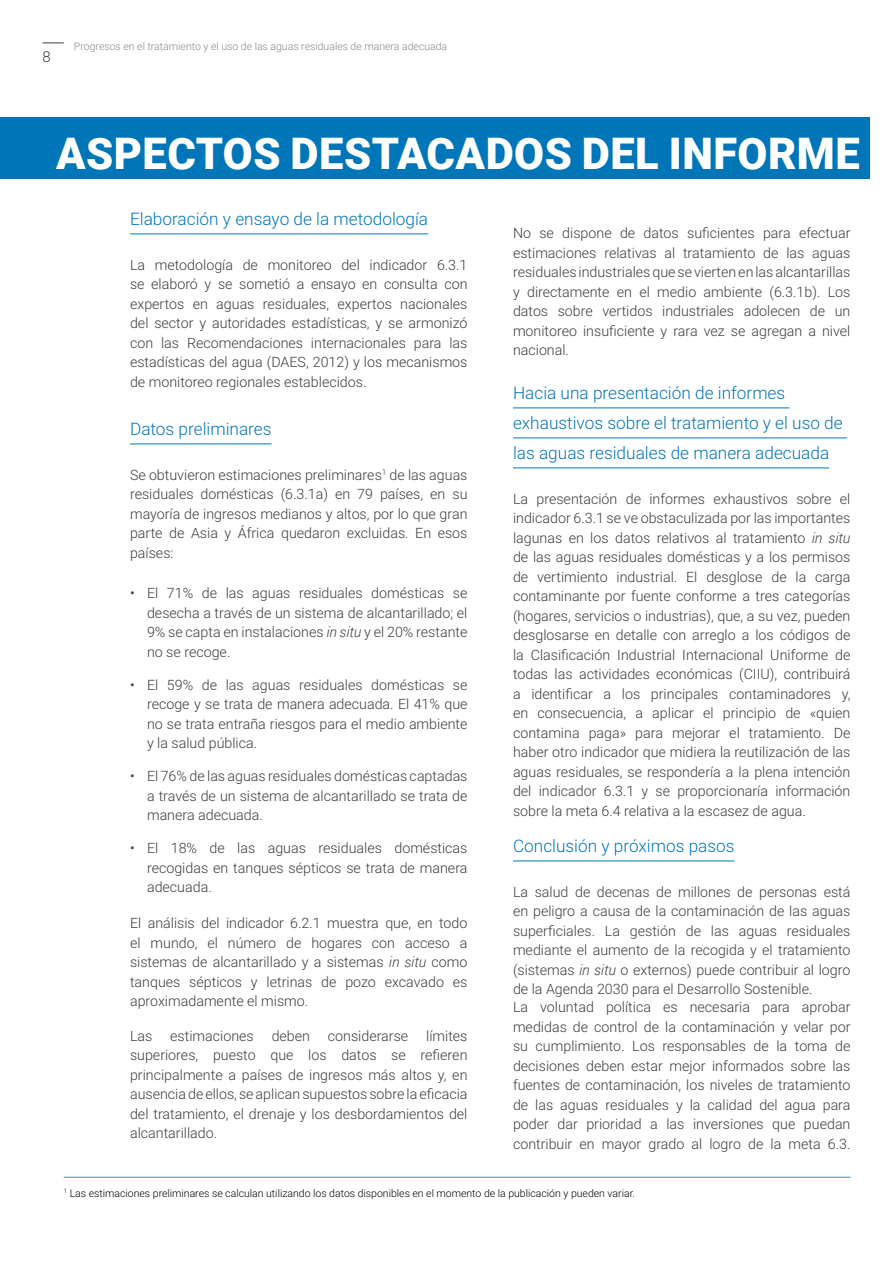
<style>
.page{position:relative;width:893px;height:1263px;background:#fff}
.page>*{position:absolute;margin:0;border:0;box-sizing:border-box;transform-origin:0 0}
.t1{font:900 43.5px "Roboto";letter-spacing:.01em;color:#fff}
.t2{font:300 17.25px/30px "Roboto";color:#0076b8}
.t3{font:300 15px "Roboto";color:#3c3c3b}
.t4{font:300 14.25px/19.5px "Roboto";color:#3c3c3b;text-align:justify}
.t5{font:300 10.5px "Roboto";color:#000}
.t6{font:300 10.5px "Roboto";color:#878787}
.s1{font-style:italic}
</style>
<div class="page">
<svg style="left:43px;top:43px;width:21px;height:1px"></svg>
<div style="left:0;top:117px;width:869px;height:61px;background:#0076b8"></div>
<div style="left:56px;top:117px;width:804px;height:62px;background:#0076b8"></div>
<hr style="left:130px;top:233px;width:298px;height:1px;background:#0076b8">
<hr style="left:130px;top:443px;width:142px;height:1px;background:#0076b8">
<hr style="left:513px;top:407px;width:276px;height:1px;background:#0076b8">
<hr style="left:513px;top:437px;width:334px;height:1px;background:#0076b8">
<hr style="left:513px;top:467px;width:316px;height:1px;background:#0076b8">
<hr style="left:513px;top:860px;width:222px;height:1px;background:#0076b8">
<hr style="left:64px;top:1177px;width:786px;height:1px;background:#00a7d7">
<p class="t3" style="left:43px;top:46px;width:10px">8</p>
<p class="t6" style="left:74px;top:39px;width:375px">Progresos en el tratamiento y el uso de las aguas residuales de manera adecuada</p>
<h1 class="t1" style="left:56px;top:123px;width:805px">ASPECTOS DESTACADOS DEL INFORME</h1>
<p class="t2" style="left:130px;top:203px;width:300px">Elaboración y ensayo de la metodología</p>
<p class="t4" style="left:130px;top:255px;width:339px">La metodología de monitoreo del indicador 6.3.1 se elaboró y se sometió a ensayo en consulta con expertos en aguas residuales, expertos nacionales del sector y autoridades estadísticas, y se armonizó con las Recomendaciones internacionales para las estadísticas del agua (DAES, 2012) y los mecanismos de monitoreo regionales establecidos.</p>
<p class="t2" style="left:130px;top:413px;width:143px">Datos preliminares</p>
<p class="t4" style="left:130px;top:465px;width:339px">Se obtuvieron estimaciones preliminares<sup>1</sup> de las aguas residuales domésticas (6.3.1a) en 79 países, en su mayoría de ingresos medianos y altos, por lo que gran parte de Asia y África quedaron excluidas. En esos países:</p>
<p class="t4" style="left:147px;top:583px;width:322px;text-indent:-17px">• El 71% de las aguas residuales domésticas se desecha a través de un sistema de alcantarillado; el 9% se capta en instalaciones <span class="s1">in situ</span> y el 20% restante no se recoge.</p>
<p class="t4" style="left:147px;top:674px;width:322px;text-indent:-17px">• El 59% de las aguas residuales domésticas se recoge y se trata de manera adecuada. El 41% que no se trata entraña riesgos para el medio ambiente y la salud pública.</p>
<p class="t4" style="left:147px;top:766px;width:322px;text-indent:-17px">• El 76% de las aguas residuales domésticas captadas a través de un sistema de alcantarillado se trata de manera adecuada.</p>
<p class="t4" style="left:147px;top:838px;width:322px;text-indent:-17px">• El 18% de las aguas residuales domésticas recogidas en tanques sépticos se trata de manera adecuada.</p>
<p class="t4" style="left:130px;top:913px;width:339px">El análisis del indicador 6.2.1 muestra que, en todo el mundo, el número de hogares con acceso a sistemas de alcantarillado y a sistemas <span class="s1">in situ</span> como tanques sépticos y letrinas de pozo excavado es aproximadamente el mismo.</p>
<p class="t4" style="left:130px;top:1025px;width:24px">Las</p>
<p class="t4" style="left:170px;top:1025px;width:85px">estimaciones</p>
<p class="t4" style="left:272px;top:1025px;width:40px">deben</p>
<p class="t4" style="left:328px;top:1025px;width:82px">considerarse</p>
<p class="t4" style="left:513px;top:223px;width:339px">No se dispone de datos suficientes para efectuar estimaciones relativas al tratamiento de las aguas residuales industriales que se vierten en las alcantarillas y directamente en el medio ambiente (6.3.1b). Los datos sobre vertidos industriales adolecen de un monitoreo insuficiente y rara vez se agregan a nivel nacional.</p>
<p class="t2" style="left:513px;top:377px;width:331px">Hacia una presentación de informes exhaustivos sobre el tratamiento y el uso de las aguas residuales de manera adecuada</p>
<p class="t4" style="left:513px;top:489px;width:339px">La presentación de informes exhaustivos sobre el indicador 6.3.1 se ve obstaculizada por las importantes lagunas en los datos relativos al tratamiento <span class="s1">in situ </span>de las aguas residuales domésticas y a los permisos de vertimiento industrial. El desglose de la carga contaminante por fuente conforme a tres categorías (hogares, servicios o industrias), que, a su vez, pueden desglosarse en detalle con arreglo a los códigos de la Clasificación Industrial Internacional Uniforme de todas las actividades económicas (CIIU), contribuirá a identificar a los principales contaminadores y, en consecuencia, a aplicar el principio de «quien contamina paga» para mejorar el tratamiento. De haber otro indicador que midiera la reutilización de las aguas residuales, se respondería a la plena intención del indicador 6.3.1 y se proporcionaría información sobre la meta 6.4 relativa a la escasez de agua.</p>
<p class="t2" style="left:513px;top:830px;width:223px">Conclusión y próximos pasos</p>
<p class="t4" style="left:513px;top:882px;width:339px">La salud de decenas de millones de personas está en peligro a causa de la contaminación de las aguas superficiales. La gestión de las aguas residuales mediante el aumento de la recogida y el tratamiento (sistemas <span class="s1">in situ</span> o externos) puede contribuir al logro de la Agenda 2030 para el Desarrollo Sostenible.</p>
<p class="t4" style="left:513px;top:997px;width:339px">La voluntad política es necesaria para aprobar medidas de control de la contaminación y velar por su cumplimiento. Los responsables de la toma de decisiones deben estar mejor informados sobre las fuentes de contaminación, los niveles de tratamiento de las aguas residuales y la calidad del agua para poder dar prioridad a las inversiones que puedan contribuir en mayor grado al logro de la meta 6.3.</p>
<p class="t5" style="left:64px;top:1186px;width:573px"><sup>1</sup> Las estimaciones preliminares se calculan utilizando los datos disponibles en el momento de la publicación y pueden variar.</p>
<p class="t4" style="left:130px;top:1025px;width:339px;text-indent:296px">límites superiores, puesto que los datos se refieren principalmente a países de ingresos más altos y, en ausencia de ellos, se aplican supuestos sobre la eficacia del tratamiento, el drenaje y los desbordamientos del alcantarillado.</p>
</div>
